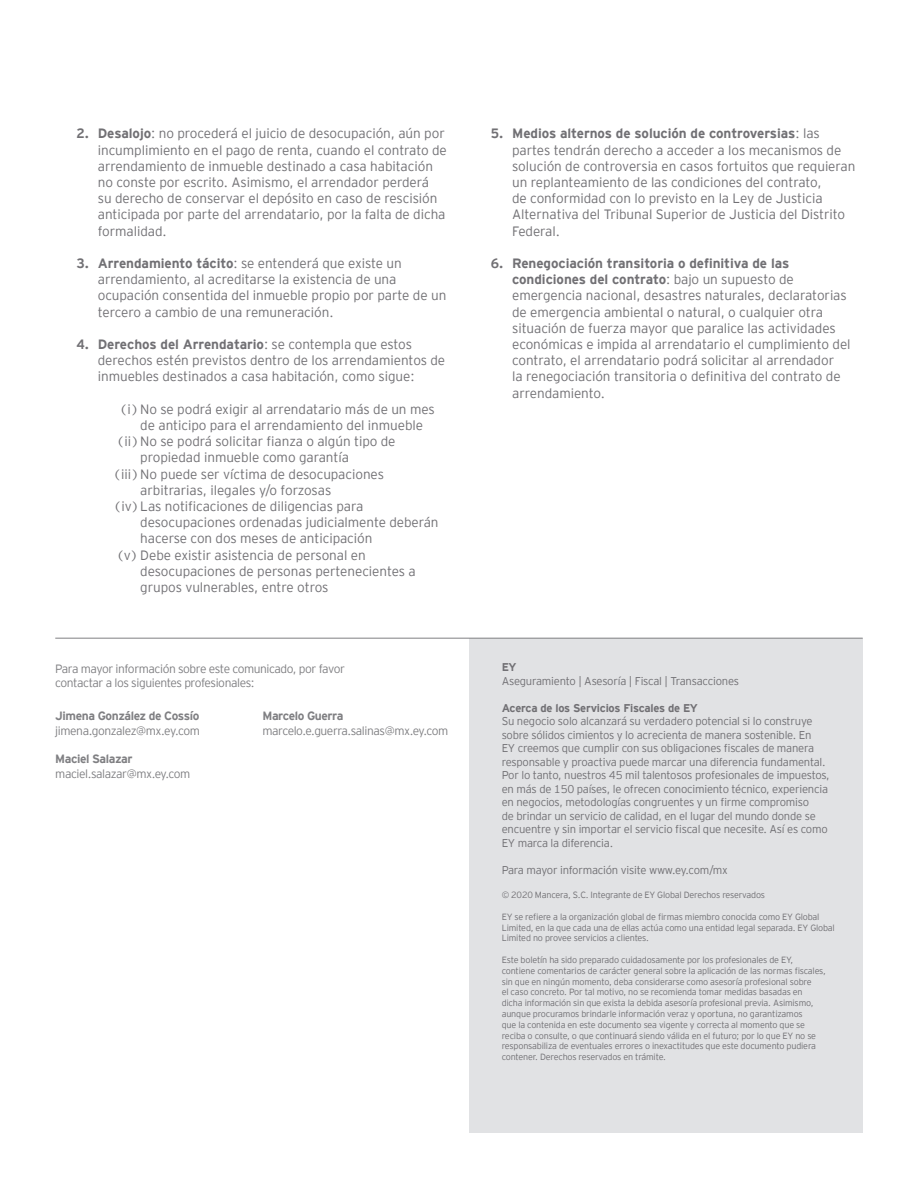
<style>
.page{position:relative;width:918px;height:1188px;background:#fff}
.page>*{position:absolute;margin:0;border:0;box-sizing:border-box;transform-origin:0 0}
.t1{font:300 13.5px/16.2px "EY Interstate";letter-spacing:-.005em;color:#717074}
.t2{font:300 12px/14.4px "EY Interstate";letter-spacing:-.035em;color:#808083}
.t3{font:700 12px "EY Interstate";letter-spacing:-.035em;color:#808083}
.t4{font:300 11.25px/13.5px "EY Interstate";letter-spacing:-.02em;color:#717074}
.t5{font:700 11.25px "EY Interstate";letter-spacing:-.02em;color:#717074}
.t6{font:300 9px/10.8px "EY Interstate";letter-spacing:-.02em;color:#717074}
.s1{font-weight:700}
</style>
<div class="page">
<div style="left:470px;top:638px;width:393px;height:495px;background:#e1e2e4"></div>
<hr style="left:55px;top:638px;width:808px;height:1px;background:#808083">
<p class="t1" style="left:98px;top:125px;width:351px;text-indent:-21px"><span class="s1">2. Desalojo</span>: no procederá el juicio de desocupación, aún por incumplimiento en el pago de renta, cuando el contrato de arrendamiento de inmueble destinado a casa habitación no conste por escrito. Asimismo, el arrendador perderá<br>su derecho de conservar el depósito en caso de rescisión anticipada por parte del arrendatario, por la falta de dicha formalidad.</p>
<p class="t1" style="left:98px;top:255px;width:350px;text-indent:-21px"><span class="s1">3. Arrendamiento tácito</span>: se entenderá que existe un arrendamiento, al acreditarse la existencia de una ocupación consentida del inmueble propio por parte de un tercero a cambio de una remuneración.</p>
<p class="t1" style="left:98px;top:336px;width:349px;text-indent:-21px"><span class="s1">4. Derechos del Arrendatario</span>: se contempla que estos derechos estén previstos dentro de los arrendamientos de inmuebles destinados a casa habitación, como sigue:</p>
<p class="t1" style="left:140px;top:401px;width:296px;text-indent:-21px">(i)No se podrá exigir al arrendatario más de un mes de anticipo para el arrendamiento del inmueble</p>
<p class="t1" style="left:140px;top:433px;width:257px;text-indent:-24px">(ii)No se podrá solicitar fianza o algún tipo de propiedad inmueble como garantía</p>
<p class="t1" style="left:140px;top:466px;width:245px;text-indent:-27px">(iii)No puede ser víctima de desocupaciones arbitrarias, ilegales y/o forzosas</p>
<p class="t1" style="left:140px;top:498px;width:300px;text-indent:-27px">(iv)Las notificaciones de diligencias para desocupaciones ordenadas judicialmente deberán hacerse con dos meses de anticipación</p>
<p class="t1" style="left:140px;top:547px;width:277px;text-indent:-24px">(v)Debe existir asistencia de personal en desocupaciones de personas pertenecientes a grupos vulnerables, entre otros</p>
<p class="t2" style="left:55px;top:661px;width:291px">Para mayor información sobre este comunicado, por favor contactar a los siguientes profesionales:</p>
<p class="t3" style="left:262px;top:709px;width:82px">Marcelo Guerra</p>
<p class="t2" style="left:262px;top:723px;width:187px">marcelo.e.guerra.salinas@mx.ey.com</p>
<p class="t3" style="left:55px;top:709px;width:146px">Jimena González de Cossío</p>
<p class="t2" style="left:55px;top:723px;width:146px">jimena.gonzalez@mx.ey.com</p>
<p class="t3" style="left:55px;top:752px;width:79px">Maciel Salazar</p>
<p class="t2" style="left:55px;top:766px;width:137px">maciel.salazar@mx.ey.com</p>
<p class="t1" style="left:512px;top:125px;width:345px;text-indent:-21px"><span class="s1">5. Medios alternos de solución de controversias</span>: las partes tendrán derecho a acceder a los mecanismos de solución de controversia en casos fortuitos que requieran un replanteamiento de las condiciones del contrato,<br>de conformidad con lo previsto en la Ley de Justicia Alternativa del Tribunal Superior de Justicia del Distrito Federal.</p>
<p class="t1" style="left:512px;top:255px;width:340px;text-indent:-21px"><span class="s1">6. Renegociación transitoria o definitiva de las condiciones del contrato</span>: bajo un supuesto de emergencia nacional, desastres naturales, declaratorias de emergencia ambiental o natural, o cualquier otra situación de fuerza mayor que paralice las actividades económicas e impida al arrendatario el cumplimiento del contrato, el arrendatario podrá solicitar al arrendador<br>la renegociación transitoria o definitiva del contrato de arrendamiento.</p>
<p class="t5" style="left:502px;top:661px;width:16px">EY</p>
<p class="t4" style="left:502px;top:674px;width:239px">Aseguramiento | Asesoría | Fiscal | Transacciones</p>
<p class="t5" style="left:502px;top:702px;width:198px">Acerca de los Servicios Fiscales de EY</p>
<p class="t4" style="left:502px;top:715px;width:330px">Su negocio solo alcanzará su verdadero potencial si lo construye sobre sólidos cimientos y lo acrecienta de manera sostenible. En<br>EY creemos que cumplir con sus obligaciones fiscales de manera responsable y proactiva puede marcar una diferencia fundamental.<br>Por lo tanto, nuestros 45 mil talentosos profesionales de impuestos, en más de 150 países, le ofrecen conocimiento técnico, experiencia en negocios, metodologías congruentes y un firme compromiso<br>de brindar un servicio de calidad, en el lugar del mundo donde se encuentre y sin importar el servicio fiscal que necesite. Así es como EY marca la diferencia.</p>
<p class="t4" style="left:502px;top:863px;width:228px">Para mayor información visite www.ey.com/mx</p>
<p class="t6" style="left:502px;top:890px;width:265px">© 2020 Mancera, S.C. Integrante de EY Global Derechos reservados</p>
<p class="t6" style="left:502px;top:911px;width:335px">EY se refiere a la organización global de firmas miembro conocida como EY Global<br>Limited, en la que cada una de ellas actúa como una entidad legal separada. EY Global<br>Limited no provee servicios a clientes.</p>
<p class="t6" style="left:502px;top:954px;width:326px">Este boletín ha sido preparado cuidadosamente por los profesionales de EY, contiene comentarios de carácter general sobre la aplicación de las normas fiscales, sin que en ningún momento, deba considerarse como asesoría profesional sobre<br>el caso concreto. Por tal motivo, no se recomienda tomar medidas basadas en dicha información sin que exista la debida asesoría profesional previa. Asimismo, aunque procuramos brindarle información veraz y oportuna, no garantizamos<br>que la contenida en este documento sea vigente y correcta al momento que se reciba o consulte, o que continuará siendo válida en el futuro; por lo que EY no se responsabiliza de eventuales errores o inexactitudes que este documento pudiera contener. Derechos reservados en trámite.</p>
</div>
